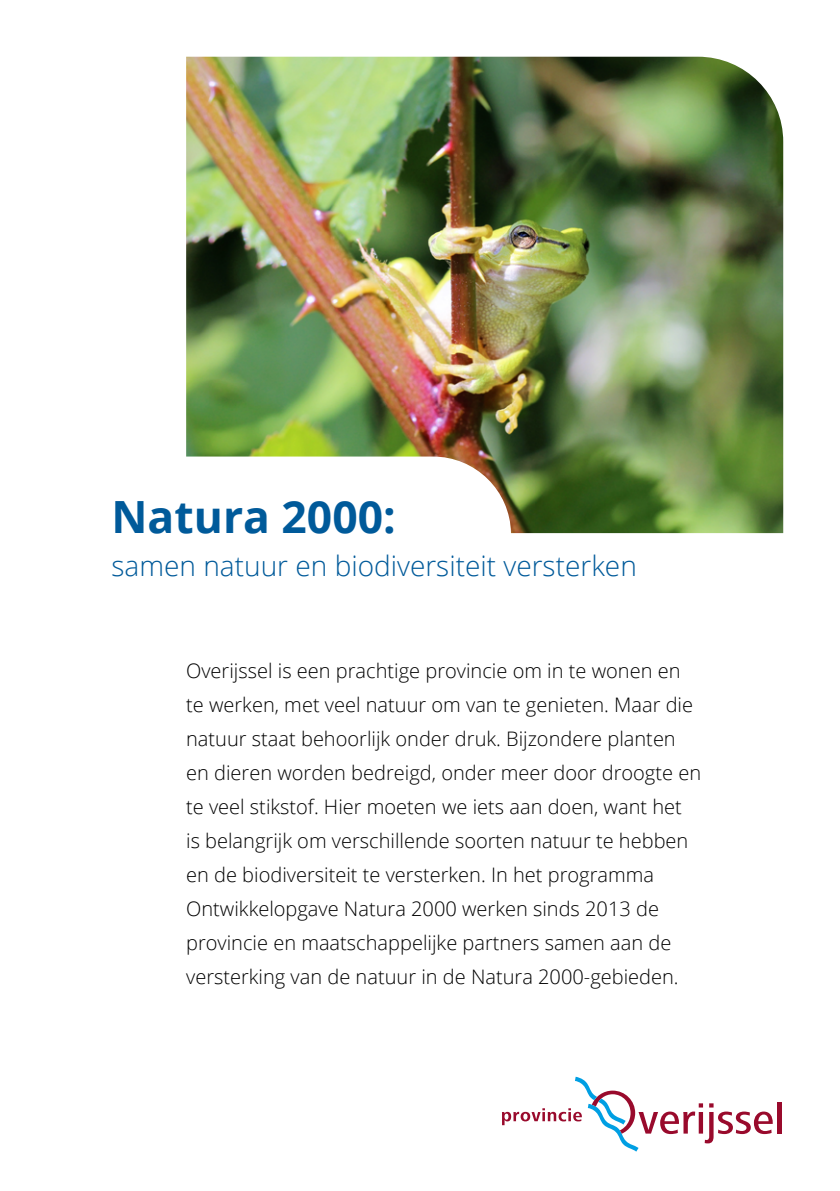
<style>
.page{position:relative;width:840px;height:1191px;background:#fff}
.page>*{position:absolute;margin:0;border:0;box-sizing:border-box;transform-origin:0 0}
.t1{font:700 44.4px "Open Sans";color:#005a9a}
.Ondertitel{font:300 28px "Open Sans";color:#005a9a}
.Inleiding{font:300 20px/34px "Open Sans";color:#000}
</style>
<div class="page">
<img style="left:186px;top:57px;width:596px;height:476px">
<svg style="left:502px;top:1076px;width:280px;height:76px"></svg>
<h1 class="t1" style="left:111px;top:485px;width:285px">Natura 2000:</h1>
<p class="Ondertitel" style="left:111px;top:546px;width:526px">samen natuur en biodiversiteit versterken</p>
<p class="Inleiding" style="left:186px;top:653px;width:516px">Overijssel is een prachtige provincie om in te wonen en te werken, met veel natuur om van te genieten. Maar die natuur staat behoorlijk onder druk. Bijzondere planten en dieren worden bedreigd, onder meer door droogte en te veel stikstof. Hier moeten we iets aan doen, want het<br>is belangrijk om verschillende soorten natuur te hebben en de biodiversiteit te versterken. In het programma Ontwikkelopgave Natura 2000 werken sinds 2013 de provincie en maatschappelijke partners samen aan de versterking van de natuur in de Natura 2000-gebieden.</p>
</div>
